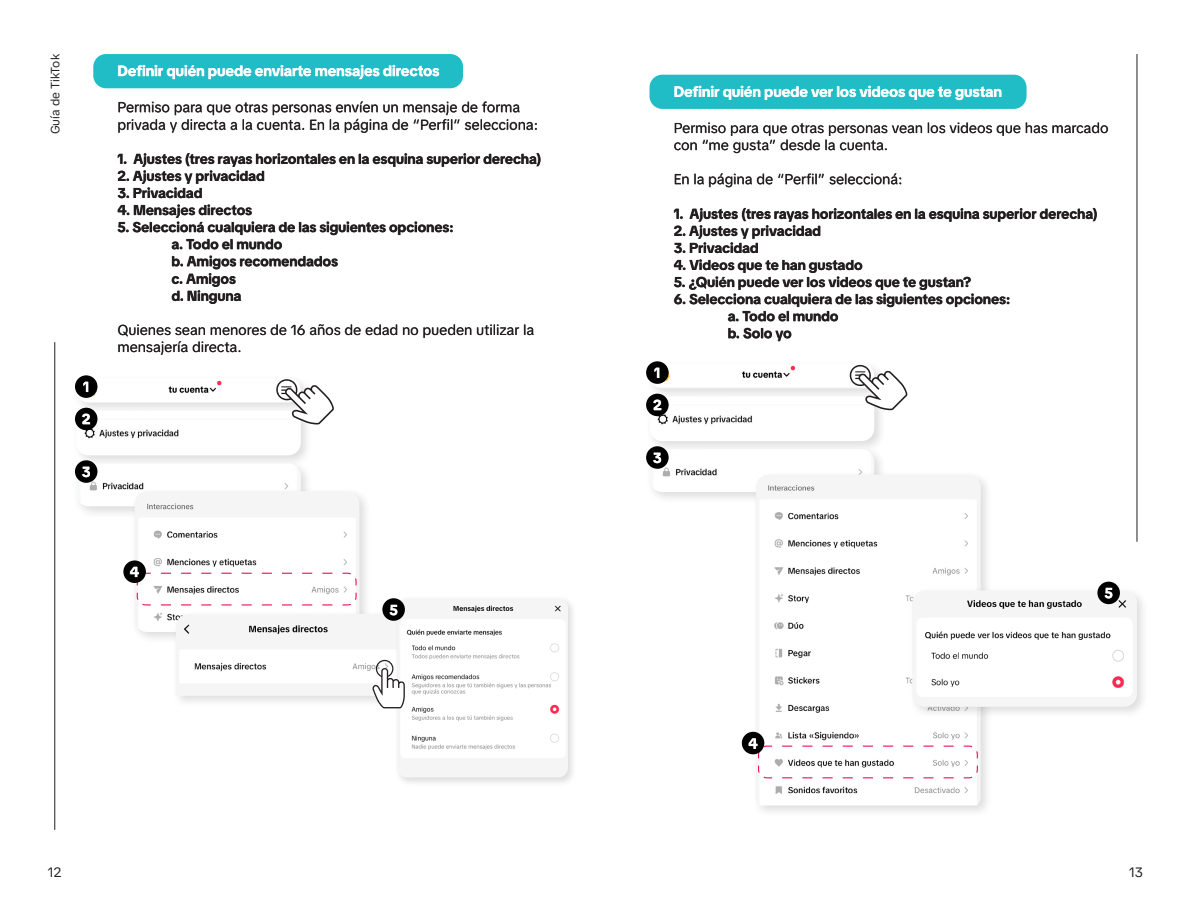
<style>
.page{position:relative;width:1191px;height:915px;background:#fff}
.page>*{position:absolute;margin:0;border:0;box-sizing:border-box;transform-origin:0 0}
.t1{font:700 15px "Tik Tok Sans Display";color:#fff}
.t2{font:700 14.55px "Tik Tok Sans Display";color:#fff}
.t3{font:700 14.25px "Tik Tok Sans Display";color:#231f20}
.t4{font:14.25px/17.1px "Tik Tok Sans Text";color:#231f20}
.t5{font:13.5px "Tik Tok Sans Text";color:#231f20}
.t6{font:12px "Tik Tok Sans Text";color:#231f20}
</style>
<div class="page">
<hr style="left:54px;top:342px;width:1px;height:487px;background:#231f20">
<hr style="left:1136px;top:54px;width:1px;height:487px;background:#231f20">
<svg style="left:118px;top:324px;width:416px;height:31px"></svg>
<svg style="left:172px;top:256px;width:166px;height:47px"></svg>
<svg style="left:118px;top:204px;width:335px;height:45px"></svg>
<svg style="left:118px;top:153px;width:422px;height:45px"></svg>
<svg style="left:118px;top:102px;width:419px;height:30px"></svg>
<div style="left:93px;top:54px;width:370px;height:34px;background:#21bdc6;border-radius:13px"></div>
<svg style="left:118px;top:65px;width:321px;height:14px"></svg>
<div style="left:73px;top:374px;width:240px;height:41px;background:#231f20;opacity:.15"></div>
<img style="left:76px;top:378px;width:225px;height:24px;border-radius:12px">
<div style="left:72px;top:406px;width:241px;height:61px;background:#231f20;opacity:.15"></div>
<img style="left:76px;top:410px;width:225px;height:45px">
<div style="left:72px;top:459px;width:241px;height:59px;background:#231f20;opacity:.15"></div>
<img style="left:76px;top:463px;width:225px;height:43px">
<div style="left:131px;top:487px;width:240px;height:157px;background:#231f20;opacity:.15"></div>
<img style="left:135px;top:491px;width:224px;height:140px">
<div style="left:172px;top:609px;width:241px;height:99px;background:#231f20;opacity:.15"></div>
<img style="left:176px;top:613px;width:218px;height:82px">
<div style="left:394px;top:595px;width:183px;height:191px;background:#231f20;opacity:.15"></div>
<img style="left:397px;top:598px;width:171px;height:179px">
<svg style="left:275px;top:378px;width:59px;height:47px"></svg>
<svg style="left:372px;top:659px;width:33px;height:49px"></svg>
<div style="left:75px;top:375px;width:22px;height:23px;background:#000;border-radius:50%"></div>
<div style="left:75px;top:407px;width:22px;height:23px;background:#000;border-radius:50%"></div>
<div style="left:75px;top:460px;width:22px;height:22px;background:#000;border-radius:50%"></div>
<div style="left:123px;top:560px;width:23px;height:22px;background:#000;border-radius:50%"></div>
<div style="left:382px;top:598px;width:23px;height:22px;background:#000;border-radius:50%"></div>
<svg style="left:83px;top:381px;width:5px;height:11px"></svg>
<svg style="left:82px;top:414px;width:8px;height:10px"></svg>
<svg style="left:82px;top:466px;width:8px;height:11px"></svg>
<svg style="left:130px;top:566px;width:227px;height:40px"></svg>
<svg style="left:390px;top:605px;width:7px;height:10px"></svg>
<svg style="left:728px;top:328px;width:63px;height:13px"></svg>
<svg style="left:674px;top:259px;width:335px;height:62px"></svg>
<svg style="left:674px;top:208px;width:422px;height:45px"></svg>
<svg style="left:675px;top:173px;width:226px;height:14px"></svg>
<svg style="left:674px;top:122px;width:433px;height:31px"></svg>
<div style="left:649px;top:75px;width:377px;height:34px;background:#21bdc6;border-radius:13px"></div>
<svg style="left:674px;top:86px;width:327px;height:14px"></svg>
<div style="left:646px;top:360px;width:240px;height:41px;background:#231f20;opacity:.15"></div>
<img style="left:649px;top:364px;width:225px;height:24px;border-radius:12px">
<div style="left:645px;top:392px;width:241px;height:61px;background:#231f20;opacity:.15"></div>
<img style="left:649px;top:396px;width:225px;height:45px">
<div style="left:645px;top:445px;width:241px;height:59px;background:#231f20;opacity:.15"></div>
<img style="left:649px;top:449px;width:225px;height:43px">
<div style="left:752px;top:470px;width:240px;height:347px;background:#231f20;opacity:.15"></div>
<img style="left:756px;top:474px;width:224px;height:331px">
<div style="left:908px;top:586px;width:241px;height:132px;background:#231f20;opacity:.15"></div>
<img style="left:912px;top:590px;width:225px;height:116px">
<svg style="left:848px;top:364px;width:60px;height:47px"></svg>
<div style="left:646px;top:361px;width:22px;height:23px;background:#000;border-radius:50%"></div>
<div style="left:646px;top:393px;width:22px;height:23px;background:#000;border-radius:50%"></div>
<div style="left:646px;top:446px;width:22px;height:22px;background:#000;border-radius:50%"></div>
<div style="left:742px;top:731px;width:22px;height:23px;background:#000;border-radius:50%"></div>
<div style="left:1097px;top:581px;width:23px;height:23px;background:#000;border-radius:50%"></div>
<svg style="left:654px;top:367px;width:5px;height:11px"></svg>
<svg style="left:653px;top:399px;width:8px;height:11px"></svg>
<svg style="left:653px;top:452px;width:8px;height:11px"></svg>
<svg style="left:748px;top:738px;width:230px;height:40px"></svg>
<svg style="left:1104px;top:588px;width:8px;height:10px"></svg>
<p class="t6" style="left:46px;top:134px;width:82px;rotate:-90deg">Guía de TikTok</p>
<p class="t2" style="left:83px;top:376px;width:8px">1</p>
<p class="t2" style="left:82px;top:409px;width:10px">2</p>
<p class="t2" style="left:82px;top:461px;width:10px">3</p>
<p class="t1" style="left:117px;top:60px;width:323px">Definir quién puede enviarte mensajes directos</p>
<p class="t4" style="left:117px;top:98px;width:422px">Permiso para que otras personas envíen un mensaje de forma privada y directa a la cuenta. En la página de “Perfil” selecciona:</p>
<p class="t3" style="left:117px;top:149px;width:425px">1. Ajustes (tres rayas horizontales en la esquina superior derecha)</p>
<p class="t3" style="left:117px;top:166px;width:149px">2. Ajustes y privacidad</p>
<p class="t3" style="left:117px;top:183px;width:86px">3. Privacidad</p>
<p class="t3" style="left:117px;top:200px;width:136px">4. Mensajes directos</p>
<p class="t3" style="left:117px;top:217px;width:337px">5. Seleccioná cualquiera de las siguientes opciones:</p>
<p class="t3" style="left:171px;top:234px;width:112px">a. Todo el mundo</p>
<p class="t3" style="left:171px;top:251px;width:168px">b. Amigos recomendados</p>
<p class="t3" style="left:171px;top:268px;width:66px">c. Amigos</p>
<p class="t3" style="left:171px;top:286px;width:71px">d. Ninguna</p>
<p class="t4" style="left:117px;top:320px;width:418px">Quienes sean menores de 16 años de edad no pueden utilizar la mensajería directa.</p>
<p class="t2" style="left:130px;top:561px;width:11px">4</p>
<p class="t2" style="left:389px;top:599px;width:10px">5</p>
<p class="t2" style="left:654px;top:362px;width:8px">1</p>
<p class="t2" style="left:653px;top:395px;width:10px">2</p>
<p class="t1" style="left:673px;top:81px;width:330px">Definir quién puede ver los videos que te gustan</p>
<p class="t4" style="left:673px;top:118px;width:436px">Permiso para que otras personas vean los videos que has marcado con “me gusta” desde la cuenta.</p>
<p class="t4" style="left:673px;top:170px;width:230px">En la página de “Perfil” seleccioná:</p>
<p class="t3" style="left:673px;top:204px;width:425px">1. Ajustes (tres rayas horizontales en la esquina superior derecha)</p>
<p class="t3" style="left:673px;top:221px;width:149px">2. Ajustes y privacidad</p>
<p class="t3" style="left:673px;top:238px;width:86px">3. Privacidad</p>
<p class="t3" style="left:673px;top:255px;width:190px">4. Videos que te han gustado</p>
<p class="t3" style="left:673px;top:272px;width:299px">5. ¿Quién puede ver los videos que te gustan?</p>
<p class="t3" style="left:673px;top:289px;width:338px">6. Selecciona cualquiera de las siguientes opciones:</p>
<p class="t3" style="left:727px;top:306px;width:112px">a. Todo el mundo</p>
<p class="t3" style="left:727px;top:323px;width:65px">b. Solo yo</p>
<p class="t2" style="left:653px;top:447px;width:10px">3</p>
<p class="t2" style="left:1104px;top:583px;width:10px">5</p>
<p class="t2" style="left:748px;top:733px;width:11px">4</p>
<p class="t5" style="left:48px;top:862px;width:15px">12</p>
<p class="t5" style="left:1129px;top:862px;width:15px">13</p>
</div>
